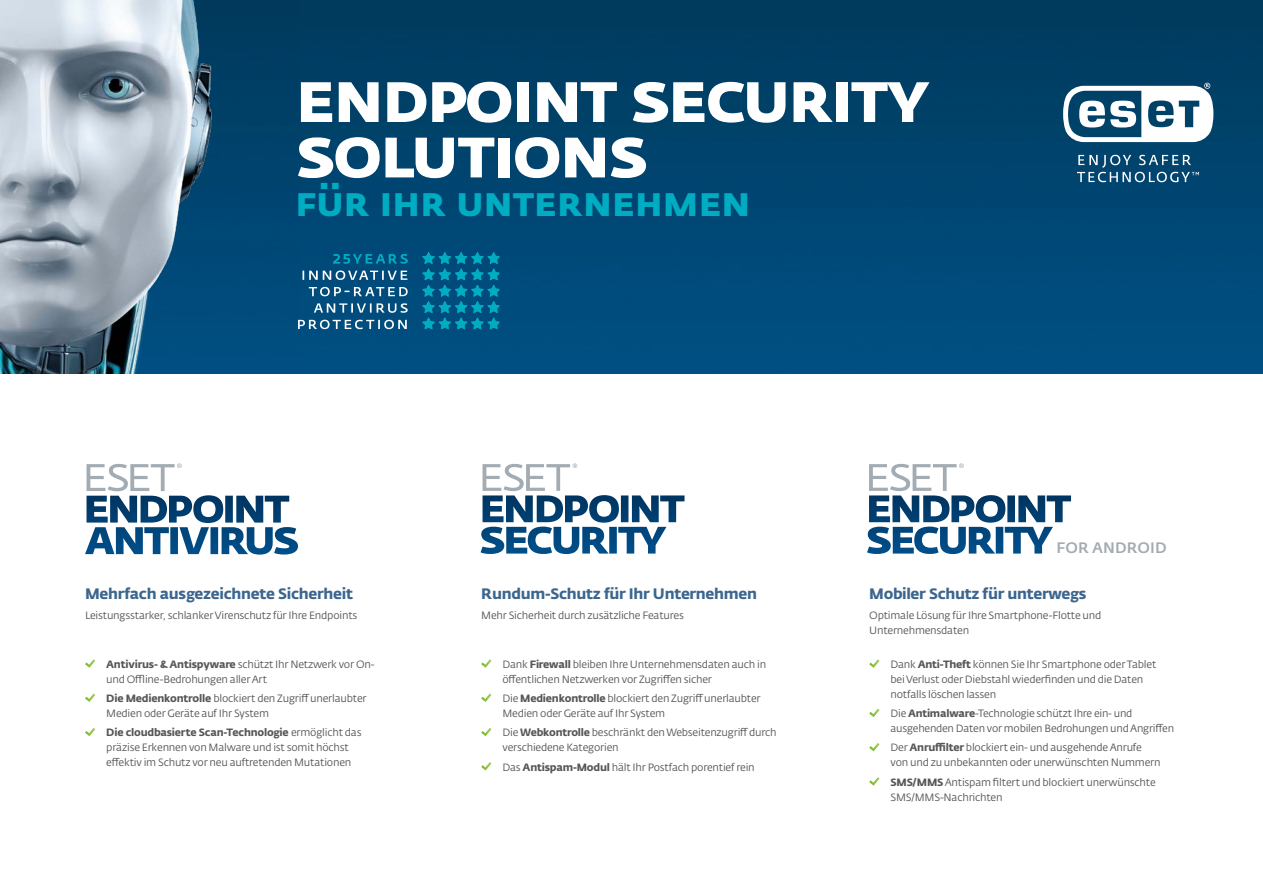
<style>
.page{position:relative;width:1263px;height:893px;background:#fff}
.page>*{position:absolute;margin:0;border:0;box-sizing:border-box;transform-origin:0 0}
.t1{font:700 72.75px/55.3px "Fedra Sans Alt Pro";letter-spacing:-.04em;color:#fff}
.t2{font:700 41.85px "Fedra Sans Alt Pro";letter-spacing:-.01em;color:#00acc1}
.t3{font:700 15px "Fedra Sans Alt Pro";letter-spacing:-.02em;color:#3c668e}
.t4{font:500 15px "Fedra Sans Alt Pro";letter-spacing:.01em;color:#a3acb2}
.t5{font:10.5px/15px "Fedra Sans Alt Pro";letter-spacing:-.02em;color:#565655}
.s1{font-weight:700}
</style>
<div class="page">
<svg style="left:481px;top:659px;width:10px;height:9px"></svg>
<svg style="left:481px;top:693px;width:10px;height:9px"></svg>
<svg style="left:481px;top:728px;width:10px;height:8px"></svg>
<svg style="left:481px;top:762px;width:10px;height:8px"></svg>
<svg style="left:869px;top:659px;width:10px;height:9px"></svg>
<svg style="left:869px;top:709px;width:10px;height:8px"></svg>
<svg style="left:869px;top:743px;width:10px;height:8px"></svg>
<svg style="left:869px;top:777px;width:10px;height:9px"></svg>
<svg style="left:480px;top:463px;width:204px;height:91px"></svg>
<svg style="left:867px;top:463px;width:204px;height:91px"></svg>
<svg style="left:85px;top:659px;width:10px;height:9px"></svg>
<svg style="left:85px;top:693px;width:10px;height:9px"></svg>
<svg style="left:85px;top:728px;width:10px;height:8px"></svg>
<svg style="left:85px;top:463px;width:213px;height:92px"></svg>
<img style="left:300px;top:0;width:963px;height:374px">
<img style="left:0;top:0;width:300px;height:374px">
<svg style="left:1077px;top:155px;width:122px;height:27px;background:#32688a"></svg>
<svg style="left:1063px;top:83px;width:150px;height:59px"></svg>
<svg style="left:422px;top:252px;width:78px;height:77px;background:#006a91"></svg>
<svg style="left:333px;top:254px;width:75px;height:10px"></svg>
<svg style="left:298px;top:270px;width:110px;height:59px;background:#2f6c94"></svg>
<h1 class="t1" style="left:295px;top:69px;width:636px">endpoint security solutions</h1>
<h2 class="t2" style="left:295px;top:176px;width:457px">für ihr unternehmen</h2>
<h3 class="t4" style="left:1056px;top:538px;width:112px">FOR ANDROID</h3>
<h3 class="t3" style="left:85px;top:585px;width:270px">Mehrfach ausgezeichnete Sicherheit</h3>
<p class="t5" style="left:85px;top:607px;width:274px">Leistungsstarker, schlanker Virenschutz für Ihre Endpoints</p>
<p class="t5" style="left:106px;top:657px;width:270px"><span class="s1">Antivirus- &amp; Antispyware</span> schützt Ihr Netzwerk vor On&shy;und Offline-Bedrohungen aller Art</p>
<p class="t5" style="left:106px;top:691px;width:262px"><span class="s1">Die Medienkontrolle</span> blockiert den Zugriff unerlaubter<br>Medien oder Geräte auf Ihr System</p>
<p class="t5" style="left:106px;top:725px;width:257px"><span class="s1">Die cloudbasierte Scan-Technologie</span> ermöglicht das präzise Erkennen von Malware und ist somit höchst effektiv im Schutz vor neu auftretenden Mutationen</p>
<h3 class="t3" style="left:481px;top:585px;width:277px">Rundum-Schutz für Ihr Unternehmen</h3>
<p class="t5" style="left:481px;top:607px;width:204px">Mehr Sicherheit durch zusätzliche Features</p>
<p class="t5" style="left:502px;top:657px;width:265px">Dank <span class="s1">Firewall</span> bleiben Ihre Unternehmensdaten auch in öffentlichen Netzwerken vor Zugriffen sicher</p>
<p class="t5" style="left:502px;top:691px;width:260px">Die <span class="s1">Medienkontrolle</span> blockiert den Zugriff unerlaubter<br>Medien oder Geräte auf Ihr System</p>
<p class="t5" style="left:502px;top:725px;width:276px">Die <span class="s1">Webkontrolle</span> beschränkt den Webseitenzugriff durch verschiedene Kategorien</p>
<p class="t5" style="left:502px;top:759px;width:254px">Das <span class="s1">Antispam-Modul</span> hält Ihr Postfach porentief rein</p>
<h3 class="t3" style="left:869px;top:585px;width:219px">Mobiler Schutz für unterwegs</h3>
<p class="t5" style="left:869px;top:607px;width:234px">Optimale Lösung für Ihre Smartphone-Flotte und<br>Unternehmensdaten</p>
<p class="t5" style="left:890px;top:657px;width:267px">Dank <span class="s1">Anti-Theft</span> können Sie Ihr Smartphone oder Tablet bei Verlust oder Diebstahl wiederfinden und die Daten notfalls löschen lassen</p>
<p class="t5" style="left:890px;top:706px;width:285px">Die <span class="s1">Antimalware</span>-Technologie schützt Ihre ein- und ausgehenden Daten vor mobilen Bedrohungen und Angriffen</p>
<p class="t5" style="left:890px;top:740px;width:272px">Der <span class="s1">Anruffilter</span> blockiert ein- und ausgehende Anrufe von und zu unbekannten oder unerwünschten Nummern</p>
<p class="t5" style="left:890px;top:774px;width:267px"><span class="s1">SMS/MMS</span> Antispam filtert und blockiert unerwünschte<br>SMS/MMS-Nachrichten</p>
</div>
